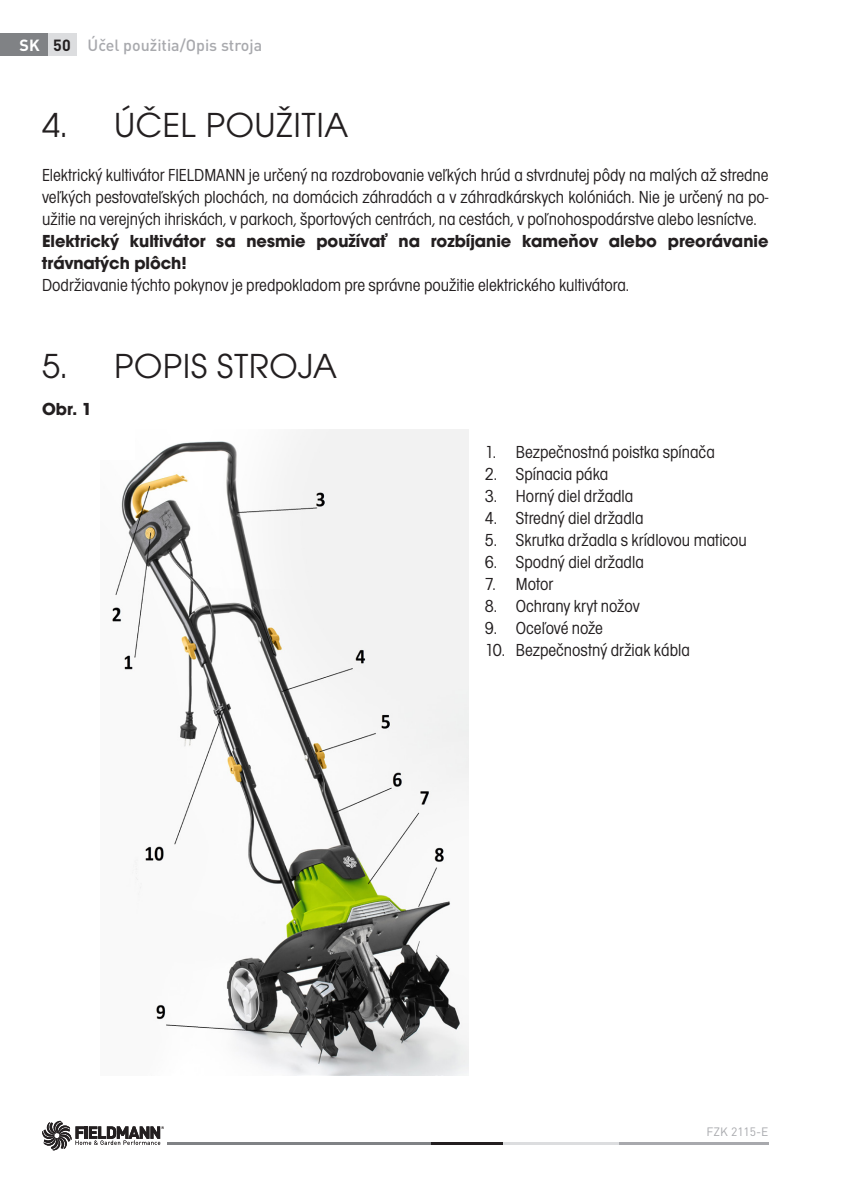
<style>
.page{position:relative;width:841px;height:1187px;background:#fff}
.page>*{position:absolute;margin:0;border:0;box-sizing:border-box;transform-origin:0 0}
.kapitola{font:36px "Avant Gar Got Itc TOT Boo";letter-spacing:.015em;color:#231f20}
.text{font:18px/22px "Avant Gar Got Itc TOT Boo Con";color:#231f20;text-align:justify}
.text_bold{font:18px "Avant Gar Got Itc TOT Boo Con";color:#231f20}
.text_bold-2{font:700 18px/22px "Avant Gar Got Itc TOT";color:#231f20}
.t1{font:500 16px "DIN Pro";color:#a8a9ad}
.t2{font:700 16px "DIN Pro";color:#fff}
.t3{font:700 16px "DIN Pro";color:#231f20}
.t4{font:12px "DIN Pro";color:#a8a9ad}
</style>
<div class="page">
<hr style="left:618px;top:1142px;width:150px;height:3px;background:#a8a9ad">
<hr style="left:503px;top:1142px;width:115px;height:3px;background:#dcdddf">
<hr style="left:167px;top:1142px;width:264px;height:3px;background:#808285">
<hr style="left:431px;top:1142px;width:72px;height:3px;background:#231f20">
<svg style="left:42px;top:1120px;width:122px;height:30px"></svg>
<img style="left:112px;top:429px;width:356px;height:646px">
<div style="left:42px;top:403px;width:93px;height:57px;background:#fff"></div>
<div style="left:0;top:33px;width:48px;height:23px;background:#808285"></div>
<div style="left:48px;top:33px;width:28px;height:23px;background:#dcdddf"></div>
<p class="t2" style="left:20px;top:34px;width:22px">SK</p>
<p class="t3" style="left:53px;top:34px;width:19px">50</p>
<p class="t1" style="left:87px;top:35px;width:176px">Účel použitia/Opis stroja</p>
<p class="kapitola" style="left:42px;top:104px;width:307px">4. ÚČEL POUŽITIA</p>
<p class="text" style="left:42px;top:164px;width:727px">Elektrický kultivátor FIELDMANN je určený na rozdrobovanie veľkých hrúd a stvrdnutej pôdy na malých až stredne veľkých pestovateľských plochách, na domácich záhradách a v záhradkárskych kolóniách. Nie je určený na po&shy;užitie na verejných ihriskách, v parkoch, športových centrách, na cestách, v poľnohospodárstve alebo lesníctve.</p>
<p class="text_bold-2" style="left:42px;top:230px;width:727px">Elektrický kultivátor sa nesmie používať na rozbíjanie kameňov alebo preorávanie trávnatých plôch!</p>
<p class="text" style="left:42px;top:274px;width:588px">Dodržiavanie týchto pokynov je predpokladom pre správne použitie elektrického kultivátora.</p>
<p class="kapitola" style="left:42px;top:345px;width:296px">5. POPIS STROJA</p>
<p class="text_bold-2" style="left:42px;top:398px;width:51px">Obr. 1</p>
<p class="text_bold" style="left:484px;top:442px;width:231px">1. Bezpečnostná poistka spínača</p>
<p class="text_bold" style="left:484px;top:464px;width:125px">2. Spínacia páka</p>
<p class="text_bold" style="left:484px;top:486px;width:150px">3. Horný diel držadla</p>
<p class="text_bold" style="left:484px;top:508px;width:160px">4. Stredný diel držadla</p>
<p class="text_bold" style="left:484px;top:530px;width:264px">5. Skrutka držadla s krídlovou maticou</p>
<p class="text_bold" style="left:484px;top:552px;width:160px">6. Spodný diel držadla</p>
<p class="text_bold" style="left:484px;top:574px;width:70px">7. Motor</p>
<p class="text_bold" style="left:484px;top:596px;width:156px">8. Ochrany kryt nožov</p>
<p class="text_bold" style="left:484px;top:618px;width:120px">9. Oceľové nože</p>
<p class="text_bold" style="left:484px;top:640px;width:206px">10. Bezpečnostný držiak kábla</p>
<p class="t4" style="left:706px;top:1122px;width:63px">FZK 2115-E</p>
</div>
